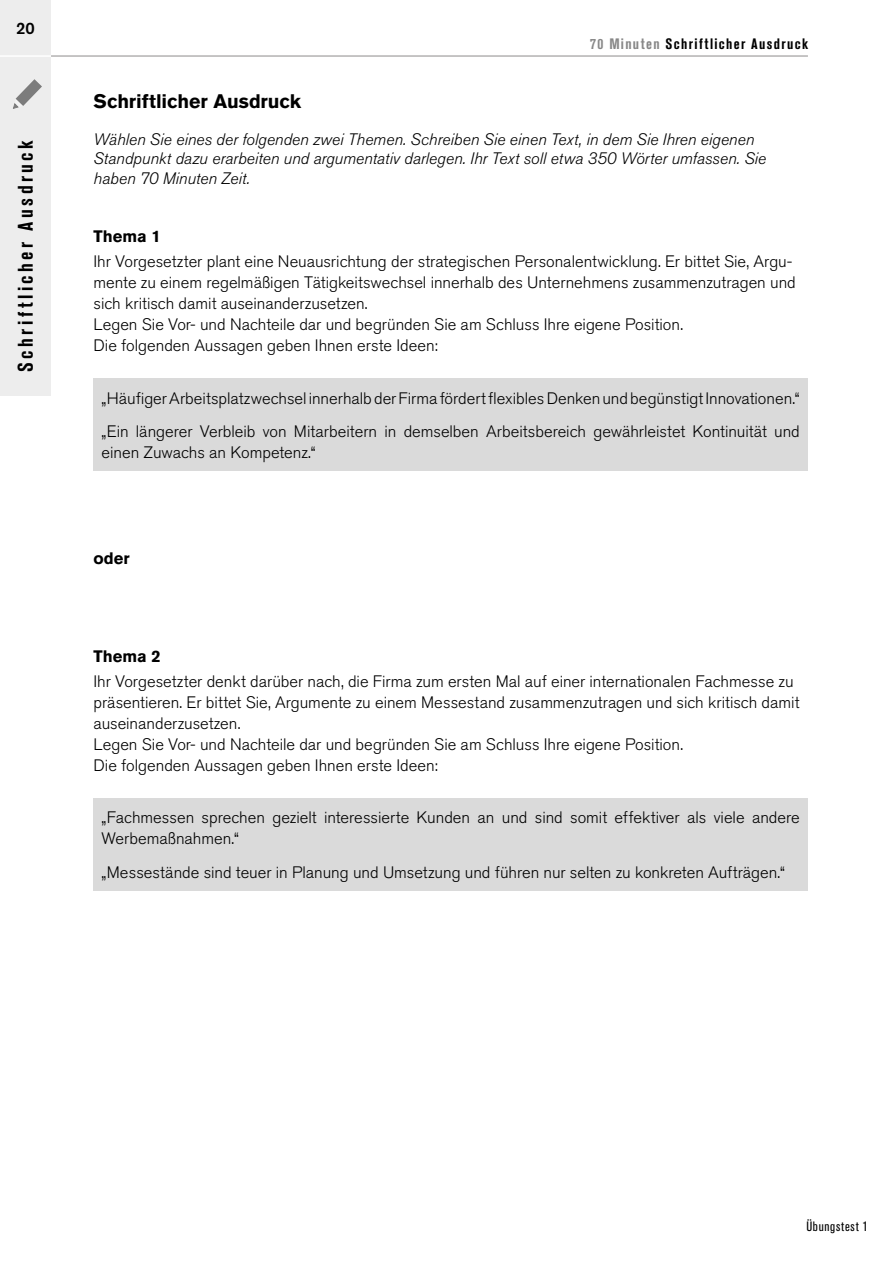
<style>
.page{position:relative;width:893px;height:1263px;background:#fff}
.page>*{position:absolute;margin:0;border:0;box-sizing:border-box;transform-origin:0 0}
.t1{font:700 condensed 21px "Akzidenz Grotesk Pro";letter-spacing:.16em;color:#000}
.t2{font:700 19.5px "Akzidenz Grotesk Pro";letter-spacing:-.005em;color:#000}
.t3{font:300 16.5px/21px "Akzidenz Grotesk Pro";color:#000}
.t4{font:italic 300 16.5px/19.5px "Akzidenz Grotesk Pro";color:#000}
.t5{font:700 16.5px "Akzidenz Grotesk Pro";color:#000}
.t6{font:500 16.5px "Akzidenz Grotesk Pro";color:#000}
.t7{font:700 condensed 15px "Akzidenz Grotesk Pro";letter-spacing:.09em;color:#000}
.t8{font:condensed 13.5px "Akzidenz Grotesk Pro";letter-spacing:.055em;color:#000}
.s1{color:#878787}
</style>
<div class="page">
<div style="left:0;top:0;width:51px;height:395px;background:#ededed"></div>
<hr style="left:0;top:55px;width:51px;height:2px;background:#fff">
<hr style="left:51px;top:55px;width:757px;height:2px;background:#b3b2b2">
<svg style="left:13px;top:79px;width:29px;height:30px"></svg>
<div style="left:94px;top:378px;width:714px;height:93px;background:#dadada"></div>
<div style="left:94px;top:798px;width:714px;height:92px;background:#dadada"></div>
<p class="t6" style="left:16px;top:18px;width:20px">20</p>
<p class="t1" style="left:12px;top:372px;width:233px;rotate:-90deg">Schriftlicher Ausdruck</p>
<p class="t7" style="left:590px;top:34px;width:219px"><span class="s1">70 Minuten</span> Schriftlicher Ausdruck</p>
<p class="t2" style="left:94px;top:89px;width:209px">Schriftlicher Ausdruck</p>
<p class="t4" style="left:94px;top:129px;width:674px">Wählen Sie eines der folgenden zwei Themen. Schreiben Sie einen Text, in dem Sie Ihren eigenen<br>Standpunkt dazu erarbeiten und argumentativ darlegen. Ihr Text soll etwa 350 Wörter umfassen. Sie haben 70 Minuten Zeit.</p>
<p class="t5" style="left:94px;top:226px;width:69px">Thema 1</p>
<p class="t3" style="left:94px;top:251px;width:704px">Ihr Vorgesetzter plant eine Neuausrichtung der strategischen Personalentwicklung. Er bittet Sie, Argu&shy;mente zu einem regelmäßigen Tätigkeitswechsel innerhalb des Unternehmens zusammenzutragen und sich kritisch damit auseinanderzusetzen.<br>Legen Sie Vor- und Nachteile dar und begründen Sie am Schluss Ihre eigene Position.<br>Die folgenden Aussagen geben Ihnen erste Ideen:</p>
<p class="t3" style="left:102px;top:381px;width:700px;line-height:33.8px">„Häufiger Arbeitsplatzwechsel innerhalb der Firma fördert flexibles Denken und begünstigt Innovationen.“ „Ein längerer Verbleib von Mitarbeitern in demselben Arbeitsbereich gewährleistet Kontinuität und</p>
<p class="t3" style="left:102px;top:442px;width:215px">einen Zuwachs an Kompetenz.“</p>
<p class="t5" style="left:94px;top:548px;width:38px">oder</p>
<p class="t5" style="left:94px;top:645px;width:69px">Thema 2</p>
<p class="t3" style="left:94px;top:671px;width:707px">Ihr Vorgesetzter denkt darüber nach, die Firma zum ersten Mal auf einer internationalen Fachmesse zu präsentieren. Er bittet Sie, Argumente zu einem Messestand zusammenzutragen und sich kritisch damit auseinanderzusetzen.<br>Legen Sie Vor- und Nachteile dar und begründen Sie am Schluss Ihre eigene Position.<br>Die folgenden Aussagen geben Ihnen erste Ideen:</p>
<p class="t3" style="left:102px;top:807px;width:700px">„Fachmessen sprechen gezielt interessierte Kunden an und sind somit effektiver als viele andere<br>Werbemaßnahmen.“</p>
<p class="t3" style="left:102px;top:861px;width:685px">„Messestände sind teuer in Planung und Umsetzung und führen nur selten zu konkreten Aufträgen.“</p>
<p class="t8" style="left:806px;top:1217px;width:63px">Übungstest 1</p>
</div>
